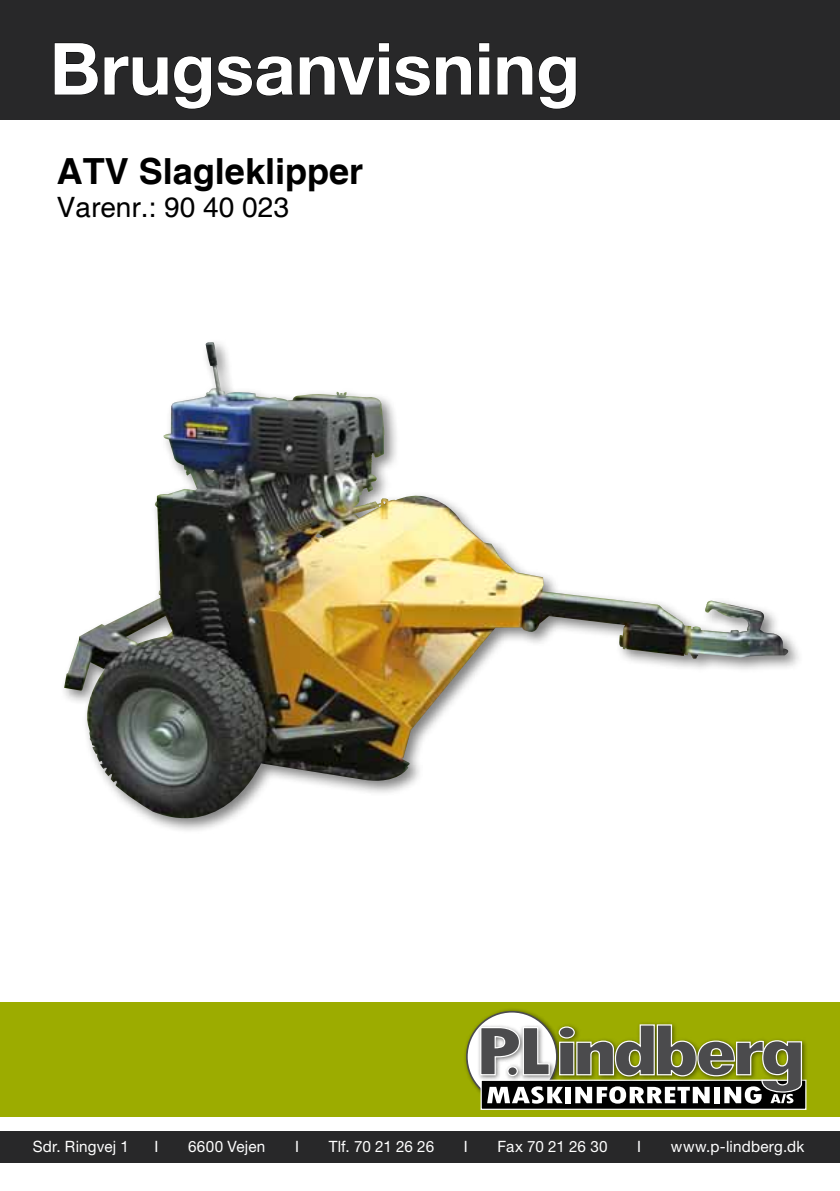
<style>
.page{position:relative;width:840px;height:1191px;background:#fff}
.page>*{position:absolute;margin:0;border:0;box-sizing:border-box;transform-origin:0 0}
.t1{font:700 72px "Helvetica Neue";color:#fff}
.t2{font:700 36px "Helvetica";color:#000}
.t3{font:28px "Helvetica";color:#000}
.t4{font:15.6px "Helvetica Neue";letter-spacing:.015em;color:#fff}
.t5{font:15.6px "Helvetica Neue";letter-spacing:-.005em;color:#fff}
</style>
<div class="page">
<div style="left:0;top:1002px;width:839px;height:115px;background:#9cac00"></div>
<img style="left:465px;top:1009px;width:81px;height:83px">
<svg style="left:466px;top:1011px;width:90px;height:90px"></svg>
<div style="left:480px;top:1079px;width:326px;height:31px;background:#000;border:1px solid #fff"></div>
<img style="left:475px;top:1022px;width:42px;height:60px">
<img style="left:802px;top:1041px;width:5px;height:59px">
<svg style="left:479px;top:1023px;width:323px;height:80px"></svg>
<div style="left:0;top:1130px;width:839px;height:32px;background:#282829"></div>
<div style="left:0;top:0;width:839px;height:119px;background:#282829"></div>
<svg style="left:54px;top:42px;width:418px;height:67px"></svg>
<svg style="left:478px;top:42px;width:12px;height:53px"></svg>
<svg style="left:497px;top:56px;width:79px;height:53px"></svg>
<img style="left:64px;top:342px;width:729px;height:489px">
<h1 class="t1" style="left:50px;top:24px;width:531px">Brugsanvisning</h1>
<h2 class="t2" style="left:57px;top:149px;width:308px">ATV Slagleklipper</h2>
<h3 class="t3" style="left:57px;top:191px;width:233px">Varenr.: 90 40 023</h3>
<p class="t4" style="left:33px;top:1137px;width:98px">Sdr. Ringvej 1</p>
<p class="t4" style="left:154px;top:1137px;width:5px">I</p>
<p class="t4" style="left:188px;top:1137px;width:79px">6600 Vejen</p>
<p class="t4" style="left:295px;top:1137px;width:5px">I</p>
<p class="t4" style="left:328px;top:1137px;width:107px">Tlf. 70 21 26 26</p>
<p class="t4" style="left:463px;top:1137px;width:5px">I</p>
<p class="t5" style="left:497px;top:1137px;width:111px">Fax 70 21 26 30</p>
<p class="t4" style="left:637px;top:1137px;width:5px">I</p>
<p class="t4" style="left:670px;top:1137px;width:135px">www.p-lindberg.dk</p>
</div>
